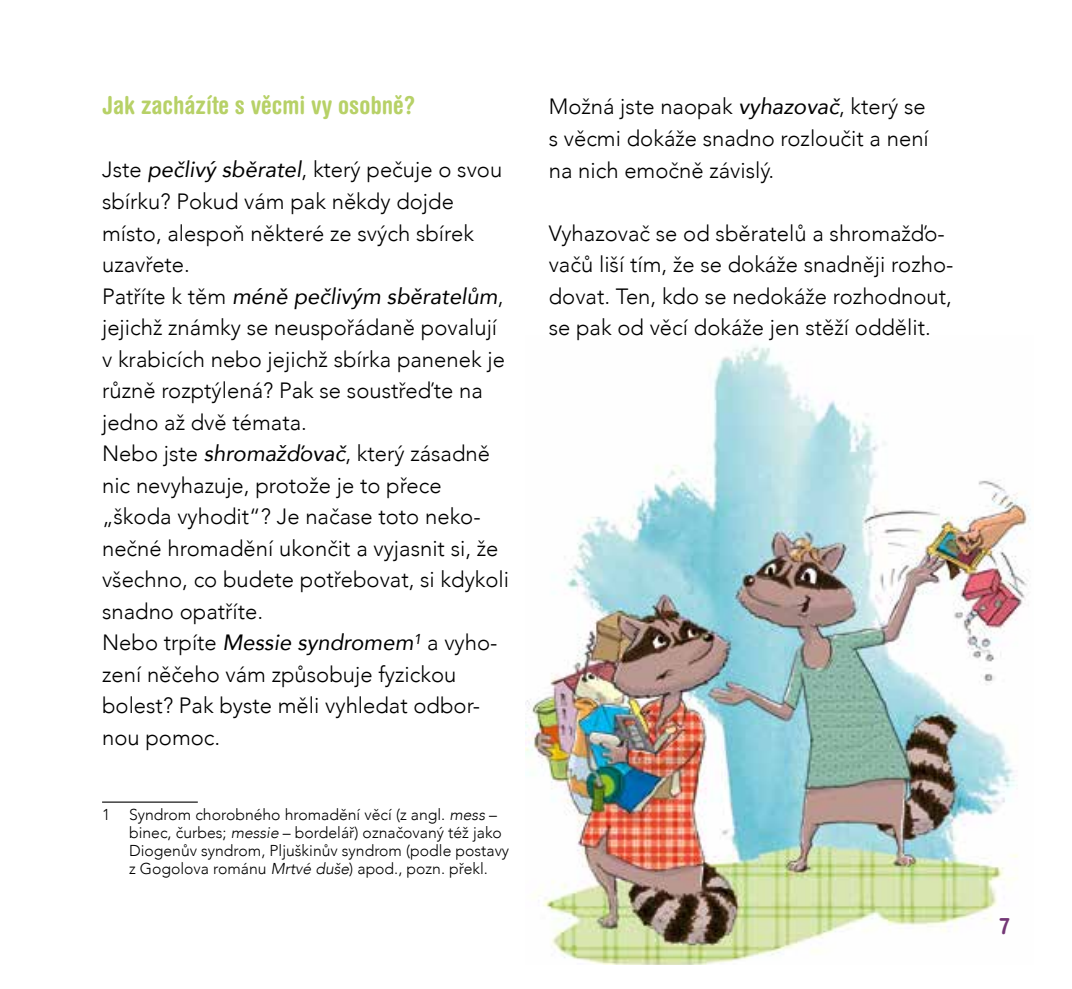
<style>
.page{position:relative;width:1072px;height:989px;background:#fff}
.page>*{position:absolute;margin:0;border:0;box-sizing:border-box;transform-origin:0 0}
.t1{font:700 24.75px "Helvetica Rounded Condensed CE";color:#b7d167}
.t2{font:700 22.5px "Helvetica Rounded Condensed CE";color:#743876}
.t3{font:300 22.05px/31.5px "Avenir";color:#000}
.t4{font:300 15.75px/18px "Avenir";color:#000}
.s1{font-weight:400;font-style:italic}
.s2{font-style:italic}
</style>
<div class="page">
<img style="left:526px;top:345px;width:505px;height:619px">
<hr style="left:102px;top:801px;width:96px;height:1px;background:#000">
<p class="t1" style="left:102px;top:91px;width:315px">Jak zacházíte s věcmi vy osobně?</p>
<p class="t3" style="left:102px;top:154px;width:408px">Jste <span class="s1">pečlivý sběratel</span>, který pečuje o svou sbírku? Pokud vám pak někdy dojde místo, alespoň některé ze svých sbírek uzavřete.<br>Patříte k těm <span class="s1">méně pečlivým sběratelům</span>, jejichž známky se neuspořádaně povalují v krabicích nebo jejichž sbírka panenek je různě rozptýlená? Pak se soustřeďte na jedno až dvě témata.<br>Nebo jste <span class="s1">shromažďovač</span>, který zásadně nic nevyhazuje, protože je to přece „škoda vyhodit“? Je načase toto neko&shy;nečné hromadění ukončit a vyjasnit si, že všechno, co budete potřebovat, si kdykoli snadno opatříte.<br>Nebo trpíte <span class="s1">Messie syndromem</span><sup>1</sup> a vyho&shy;zení něčeho vám způsobuje fyzickou bolest? Pak byste měli vyhledat odbor&shy;nou pomoc.</p>
<p class="t4" style="left:129px;top:805px;width:381px;text-indent:-27px">1 Syndrom chorobného hromadění věcí (z angl. <span class="s2">mess</span> – binec, čurbes; <span class="s2">messie</span> – bordelář) označovaný též jako Diogenův syndrom, Pljuškinův syndrom (podle postavy z Gogolova románu <span class="s2">Mrtvé duše</span>) apod., pozn. překl.</p>
<p class="t3" style="left:549px;top:91px;width:381px">Možná jste naopak <span class="s1">vyhazovač</span>, který se s věcmi dokáže snadno rozloučit a není na nich emočně závislý.</p>
<p class="t3" style="left:549px;top:217px;width:406px">Vyhazovač se od sběratelů a shromažďo&shy;vačů liší tím, že se dokáže snadněji rozho&shy;dovat. Ten, kdo se nedokáže rozhodnout, se pak od věcí dokáže jen stěží oddělit.</p>
<p class="t2" style="left:999px;top:912px;width:11px">7</p>
</div>
